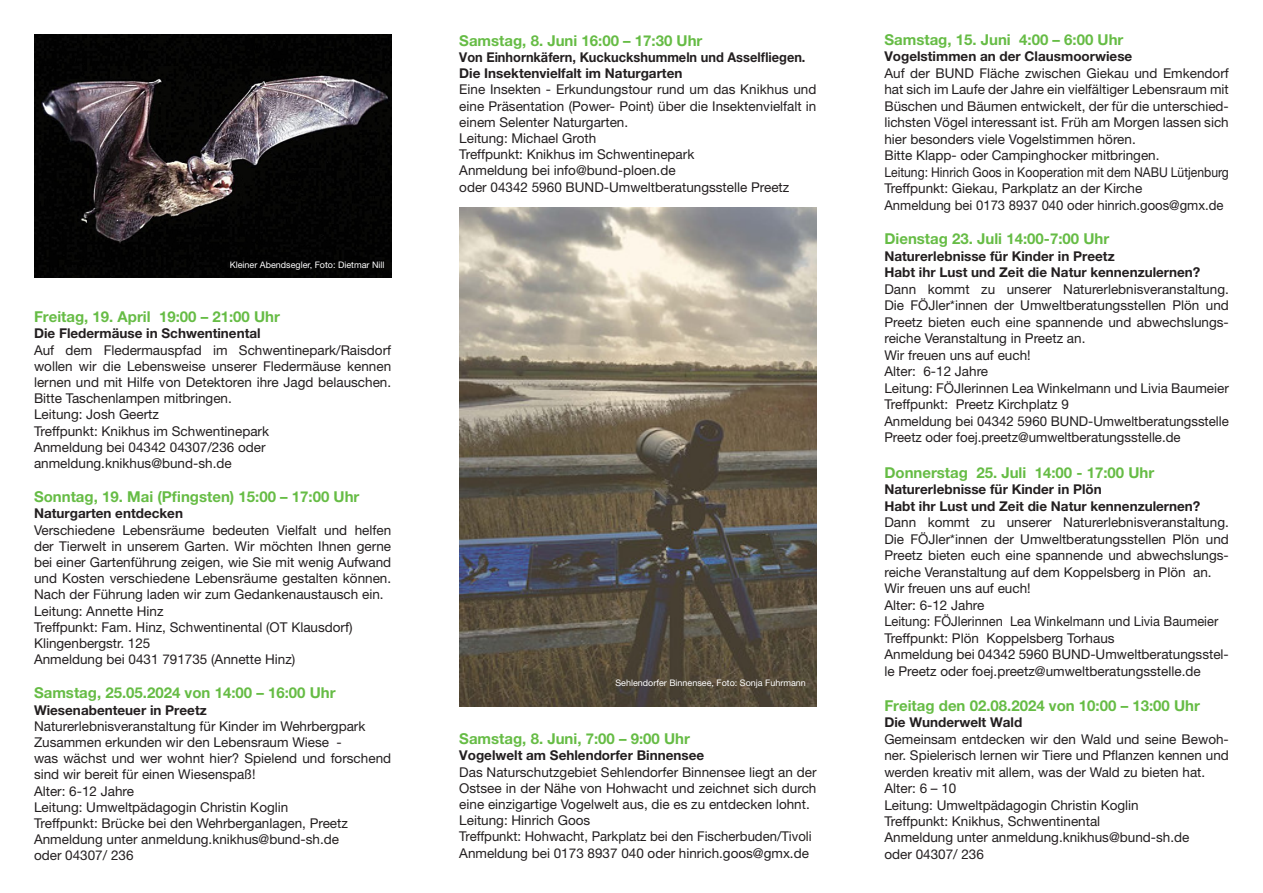
<style>
.page{position:relative;width:1263px;height:893px;background:#fff}
.page>*{position:absolute;margin:0;border:0;box-sizing:border-box;transform-origin:0 0}
.t1{font:700 15px "Helvetica Neue";color:#66bc45}
.t2{font:13.5px/16.2px "Helvetica Neue";color:#231f20}
.t3{font:700 13.5px/16.5px "Helvetica Neue";color:#231f20}
.t4{font:700 13.5px/16.2px "Helvetica Neue";color:#231f20;scale:.95 1}
.t5{font:9px "Helvetica Neue";color:#fff}
</style>
<div class="page">
<img style="left:34px;top:34px;width:358px;height:243px">
<img style="left:459px;top:208px;width:357px;height:499px">
<p class="t5" style="left:230px;top:259px;width:156px">Kleiner Abendsegler, Foto: Dietmar Nill</p>
<p class="t1" style="left:34px;top:307px;width:247px">Freitag, 19. April 19:00 – 21:00 Uhr</p>
<p class="t3" style="left:34px;top:325px;width:228px">Die Fledermäuse in Schwentinental</p>
<p class="t2" style="left:34px;top:341px;width:359px">Auf dem Fledermauspfad im Schwentinepark/Raisdorf wollen wir die Lebensweise unserer Fledermäuse kennen lernen und mit Hilfe von Detektoren ihre Jagd belauschen.<br>Bitte Taschenlampen mitbringen.<br>Leitung: Josh Geertz<br>Treffpunkt: Knikhus im Schwentinepark<br>Anmeldung bei 04342 04307/236 oder anmeldung.knikhus@bund-sh.de</p>
<p class="t1" style="left:34px;top:487px;width:327px">Sonntag, 19. Mai (Pfingsten) 15:00 – 17:00 Uhr</p>
<p class="t3" style="left:34px;top:505px;width:151px">Naturgarten entdecken</p>
<p class="t2" style="left:34px;top:521px;width:359px">Verschiedene Lebensräume bedeuten Vielfalt und helfen der Tierwelt in unserem Garten. Wir möchten Ihnen gerne bei einer Gartenführung zeigen, wie Sie mit wenig Aufwand und Kosten verschiedene Lebensräume gestalten können.<br>Nach der Führung laden wir zum Gedankenaustausch ein.<br>Leitung: Annette Hinz<br>Treffpunkt: Fam. Hinz, Schwentinental (OT Klausdorf)<br>Klingenbergstr. 125<br>Anmeldung bei 0431 791735 (Annette Hinz)</p>
<p class="t1" style="left:34px;top:684px;width:303px">Samstag, 25.05.2024 von 14:00 – 16:00 Uhr</p>
<p class="t3" style="left:34px;top:701px;width:174px">Wiesenabenteuer in Preetz</p>
<p class="t2" style="left:34px;top:718px;width:359px">Naturerlebnisveranstaltung für Kinder im Wehrbergpark Zusammen erkunden wir den Lebensraum Wiese -<br>was wächst und wer wohnt hier? Spielend und forschend sind wir bereit für einen Wiesenspaß!<br>Alter: 6-12 Jahre<br>Leitung: Umweltpädagogin Christin Koglin<br>Treffpunkt: Brücke bei den Wehrberganlagen, Preetz Anmeldung unter anmeldung.knikhus@bund-sh.de<br>oder 04307/ 236</p>
<p class="t1" style="left:459px;top:31px;width:245px">Samstag, 8. Juni 16:00 – 17:30 Uhr</p>
<p class="t4" style="left:459px;top:49px;width:366px">Von Einhornkäfern, Kuckuckshummeln und Asselfliegen.<br>Die Insektenvielfalt im Naturgarten</p>
<p class="t2" style="left:459px;top:81px;width:359px">Eine Insekten - Erkundungstour rund um das Knikhus und eine Präsentation (Power- Point) über die Insektenvielfalt in einem Selenter Naturgarten.<br>Leitung: Michael Groth<br>Treffpunkt: Knikhus im Schwentinepark<br>Anmeldung bei info@bund-ploen.de<br>oder 04342 5960 BUND-Umweltberatungsstelle Preetz</p>
<p class="t5" style="left:615px;top:677px;width:192px">Sehlendorfer Binnensee, Foto: Sonja Fuhrmann</p>
<p class="t1" style="left:459px;top:730px;width:232px">Samstag, 8. Juni, 7:00 – 9:00 Uhr</p>
<p class="t3" style="left:459px;top:747px;width:246px">Vogelwelt am Sehlendorfer Binnensee</p>
<p class="t2" style="left:459px;top:763px;width:359px">Das Naturschutzgebiet Sehlendorfer Binnensee liegt an der Ostsee in der Nähe von Hohwacht und zeichnet sich durch eine einzigartige Vogelwelt aus, die es zu entdecken lohnt.<br>Leitung: Hinrich Goos<br>Treffpunkt: Hohwacht, Parkplatz bei den Fischerbuden/Tivoli Anmeldung bei 0173 8937 040 oder hinrich.goos@gmx.de</p>
<p class="t1" style="left:884px;top:30px;width:240px">Samstag, 15. Juni 4:00 – 6:00 Uhr</p>
<p class="t3" style="left:884px;top:48px;width:249px">Vogelstimmen an der Clausmoorwiese</p>
<p class="t2" style="left:884px;top:64px;width:346px">Auf der BUND Fläche zwischen Giekau und Emkendorf hat sich im Laufe der Jahre ein vielfältiger Lebensraum mit Büschen und Bäumen entwickelt, der für die unterschied&shy;lichsten Vögel interessant ist. Früh am Morgen lassen sich hier besonders viele Vogelstimmen hören.<br>Bitte Klapp- oder Campinghocker mitbringen.<br>Leitung: Hinrich Goos in Kooperation mit dem NABU Lütjenburg Treffpunkt: Giekau, Parkplatz an der Kirche<br>Anmeldung bei 0173 8937 040 oder hinrich.goos@gmx.de</p>
<p class="t1" style="left:884px;top:230px;width:226px">Dienstag 23. Juli 14:00-7:00 Uhr</p>
<p class="t3" style="left:884px;top:247px;width:318px">Naturerlebnisse für Kinder in Preetz<br>Habt ihr Lust und Zeit die Natur kennenzulernen?</p>
<p class="t2" style="left:884px;top:280px;width:346px">Dann kommt zu unserer Naturerlebnisveranstaltung.<br>Die FÖJler*innen der Umweltberatungsstellen Plön und Preetz bieten euch eine spannende und abwechslungs&shy;reiche Veranstaltung in Preetz an.<br>Wir freuen uns auf euch!<br>Alter: 6-12 Jahre<br>Leitung: FÖJlerinnen Lea Winkelmann und Livia Baumeier Treffpunkt: Preetz Kirchplatz 9<br>Anmeldung bei 04342 5960 BUND-Umweltberatungsstelle Preetz oder foej.preetz@umweltberatungsstelle.de</p>
<p class="t1" style="left:884px;top:463px;width:271px">Donnerstag 25. Juli 14:00 - 17:00 Uhr</p>
<p class="t3" style="left:884px;top:481px;width:318px">Naturerlebnisse für Kinder in Plön<br>Habt ihr Lust und Zeit die Natur kennenzulernen?</p>
<p class="t2" style="left:884px;top:514px;width:346px">Dann kommt zu unserer Naturerlebnisveranstaltung.<br>Die FÖJler*innen der Umweltberatungsstellen Plön und Preetz bieten euch eine spannende und abwechslungs&shy;reiche Veranstaltung auf dem Koppelsberg in Plön an.<br>Wir freuen uns auf euch!<br>Alter: 6-12 Jahre<br>Leitung: FÖJlerinnen Lea Winkelmann und Livia Baumeier Treffpunkt: Plön Koppelsberg Torhaus<br>Anmeldung bei 04342 5960 BUND-Umweltberatungsstel&shy;le Preetz oder foej.preetz@umweltberatungsstelle.de</p>
<p class="t1" style="left:884px;top:696px;width:317px">Freitag den 02.08.2024 von 10:00 – 13:00 Uhr</p>
<p class="t3" style="left:884px;top:714px;width:139px">Die Wunderwelt Wald</p>
<p class="t2" style="left:884px;top:730px;width:346px">Gemeinsam entdecken wir den Wald und seine Bewoh&shy;ner. Spielerisch lernen wir Tiere und Pflanzen kennen und werden kreativ mit allem, was der Wald zu bieten hat.<br>Alter: 6 – 10<br>Leitung: Umweltpädagogin Christin Koglin<br>Treffpunkt: Knikhus, Schwentinental<br>Anmeldung unter anmeldung.knikhus@bund-sh.de<br>oder 04307/ 236</p>
</div>
